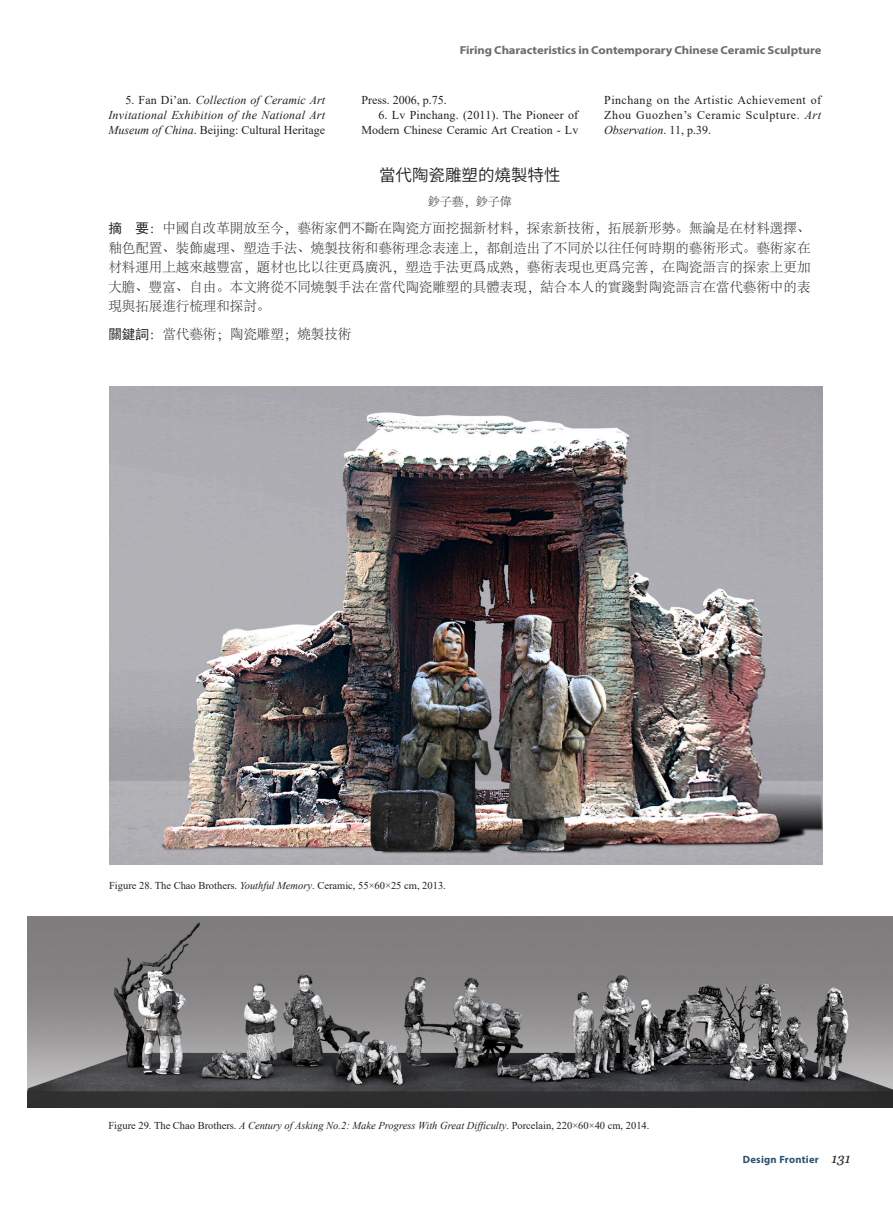
<style>
.page{position:relative;width:893px;height:1212px;background:#fff}
.page>*{position:absolute;margin:0;border:0;box-sizing:border-box;transform-origin:0 0}
.t1{font:16.5px "Source Han Sans CN";color:#231f20}
.t2{font:300 13.5px/19.5px "Adobe Song Std";color:#231f20;text-align:justify}
.t3{font:italic 13.5px "Georgia";color:#231f20}
.t4{font:12px/15px "Times New Roman";letter-spacing:.015em;color:#231f20;text-align:justify}
.t5{font:italic 12px/15px "Times New Roman";letter-spacing:.02em;color:#231f20;text-align:justify}
.t6{font:300 12px "Adobe Song Std";color:#231f20}
.t7{font:700 11.55px "Myriad Pro";letter-spacing:-.005em;color:#6c6d70;scale:1.09 1}
.t8{font:10.5px "Times New Roman";color:#231f20}
.t9{font:700 10.5px "Myriad Pro";letter-spacing:.025em;color:#275172}
.s1{font-style:normal}
.s2{font-style:italic}
.s3{font-family:"Sim Hei";font-weight:400}
</style>
<div class="page">
<img style="left:27px;top:917px;width:866px;height:191px">
<img style="left:109px;top:387px;width:713px;height:478px">
<p class="t7" style="left:460px;top:42px;width:333px">Firing Characteristics in Contemporary Chinese Ceramic Sculpture</p>
<p class="t5" style="left:108px;top:92px;width:218px;text-indent:17px"><span class="s1">5. Fan Di’an.</span> Collection of Ceramic Art Invitational Exhibition of the National Art Museum of China<span class="s1">. Beijing: Cultural Heritage</span></p>
<p class="t4" style="left:604px;top:92px;width:218px">Pinchang on the Artistic Achievement of Zhou Guozhen’s Ceramic Sculpture. <span class="s2">Art Observation</span>. 11, p.39.</p>
<p class="t4" style="left:361px;top:92px;width:87px">Press. 2006, p.75.</p>
<p class="t4" style="left:361px;top:107px;width:218px;text-align:right">6. Lv Pinchang. (2011). The Pioneer of<br>Modern Chinese Ceramic Art Creation - Lv</p>
<p class="t1" style="left:379px;top:166px;width:183px">當代陶瓷雕塑的燒製特性</p>
<p class="t6" style="left:428px;top:195px;width:85px">鈔子藝，鈔子偉</p>
<p class="t2" style="left:108px;top:219px;width:703px"><span class="s3">摘 要</span>：中國自改革開放至今，藝術家們不斷在陶瓷方面挖掘新材料，探索新技術，拓展新形勢。無論是在材料選擇、釉色配置、裝飾處理、塑造手法、燒製技術和藝術理念表達上，都創造出了不同於以往任何時期的藝術形式。藝術家在材料運用上越來越豐富，題材也比以往更爲廣汎，塑造手法更爲成熟，藝術表現也更爲完善，在陶瓷語言的探索上更加大膽、豐富、自由。本文將從不同燒製手法在當代陶瓷雕塑的具體表現，結合本人的實踐對陶瓷語言在當代藝術中的表現與拓展進行梳理和探討。</p>
<p class="t2" style="left:108px;top:325px;width:244px"><span class="s3">關鍵詞</span>：當代藝術；陶瓷雕塑；燒製技術</p>
<p class="t8" style="left:109px;top:878px;width:338px">Figure 28. The Chao Brothers. <span class="s2">Youthful Memory</span>. Ceramic, 55×60×25 cm, 2013.</p>
<p class="t8" style="left:108px;top:1118px;width:543px">Figure 29. The Chao Brothers. <span class="s2">A Century of Asking No.2: Make Progress With Great Difficulty</span>. Porcelain, 220×60×40 cm, 2014.</p>
<p class="t9" style="left:743px;top:1152px;width:78px">Design Frontier</p>
<p class="t3" style="left:831px;top:1149px;width:21px">131</p>
</div>
